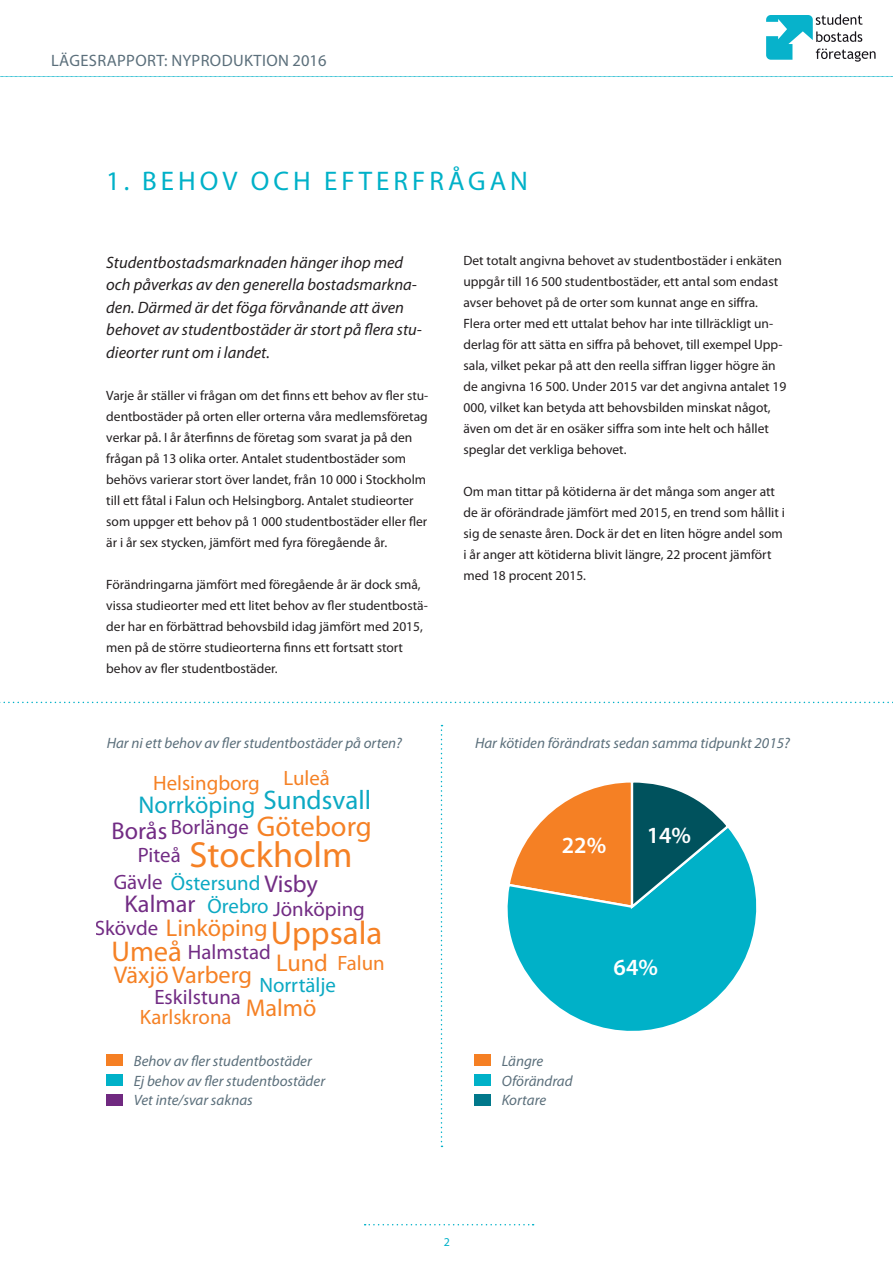
<style>
.page{position:relative;width:893px;height:1263px;background:#fff}
.page>*{position:absolute;margin:0;border:0;box-sizing:border-box;transform-origin:0 0}
.t1{font:36.45px "Myriad Pro";color:#f58125}
.t2{font:33px "Myriad Pro";color:#f58125}
.t3{font:28.65px "Myriad Pro";color:#f58125}
.t4{font:27px "Myriad Pro";letter-spacing:.15em;color:#00b1c8}
.t5{font:26.85px "Myriad Pro";color:#0ca9c3}
.t6{font:24.3px/45.5px "Myriad Pro";color:#f58125}
.t7{font:24.3px "Myriad Pro";color:#722c84}
.t8{font:24.3px "Myriad Pro";color:#0ca9c3}
.t9{font:600 23.25px "Myriad Pro";color:#fff}
.t10{font:20.85px "Myriad Pro";color:#722c84}
.t11{font:20.85px "Myriad Pro";color:#f58125}
.t12{font:20.85px "Myriad Pro";color:#0ca9c3}
.t13{font:italic 16.5px/22.5px "Myriad Pro";color:#231f20}
.t14{font:16.5px "Myriad Pro";color:#5b6f7b}
.t15{font:italic 15px/19.5px "Myriad Pro";color:#5b6f7b}
.t16{font:13.5px/21px "Myriad Pro";color:#231f20}
.t17{font:12px "Myriad Pro";color:#00b1c8}
.s1{color:#722c84}
</style>
<div class="page">
<svg style="left:0;top:76px;width:893px;height:1px"></svg>
<svg style="left:365px;top:1224px;width:169px;height:1px"></svg>
<svg style="left:766px;top:14px;width:110px;height:48px"></svg>
<svg style="left:0;top:702px;width:893px;height:1px"></svg>
<div style="left:106px;top:1054px;width:17px;height:12px;background:#f57f23"></div>
<div style="left:106px;top:1074px;width:17px;height:11px;background:#00b1c8"></div>
<div style="left:106px;top:1094px;width:17px;height:11px;background:#702980"></div>
<svg style="left:507px;top:831px;width:250px;height:200px"></svg>
<svg style="left:507px;top:782px;width:224px;height:128px"></svg>
<div style="left:474px;top:1054px;width:16px;height:12px;background:#f57f23"></div>
<div style="left:474px;top:1074px;width:16px;height:11px;background:#00b1c8"></div>
<div style="left:474px;top:1094px;width:16px;height:11px;background:#00788b"></div>
<svg style="left:441px;top:725px;width:1px;height:422px"></svg>
<p class="t14" style="left:51px;top:50px;width:19px">LÄGESRAPPORT</p>
<p class="t14" style="left:164px;top:50px;width:18px">: NYPRO</p>
<p class="t14" style="left:222px;top:50px;width:22px">DUKTION</p>
<p class="t14" style="left:293px;top:50px;width:35px">2016</p>
<h3 class="t4" style="left:106px;top:165px;width:423px">1. Behov och efterfrågan</h3>
<p class="t13" style="left:106px;top:250px;width:317px">Studentbostadsmarknaden hänger ihop med och påverkas av den generella bostadsmarkna&shy;den. Därmed är det föga förvånande att även behovet av studentbostäder är stort på flera stu&shy;dieorter runt om i landet.</p>
<p class="t16" style="left:106px;top:384px;width:324px">Varje år ställer vi frågan om det finns ett behov av fler stu&shy;dentbostäder på orten eller orterna våra medlemsföretag verkar på. I år återfinns de företag som svarat ja på den frågan på 13 olika orter. Antalet studentbostäder som behövs varierar stort över landet, från 10 000 i Stockholm till ett fåtal i Falun och Helsingborg. Antalet studieorter som uppger ett behov på 1 000 studentbostäder eller fler är i år sex stycken, jämfört med fyra föregående år.</p>
<p class="t16" style="left:106px;top:573px;width:323px">Förändringarna jämfört med föregående år är dock små, vissa studieorter med ett litet behov av fler studentbostä&shy;der har en förbättrad behovsbild idag jämfört med 2015, men på de större studieorterna finns ett fortsatt stort behov av fler studentbostäder.</p>
<p class="t15" style="left:107px;top:733px;width:297px">Har ni ett behov av fler studentbostäder på orten?</p>
<h3 class="t11" style="left:283px;top:765px;width:48px">Luleå</h3>
<h3 class="t11" style="left:153px;top:770px;width:108px">Helsingborg</h3>
<h3 class="t5" style="left:264px;top:783px;width:109px">Sundsvall</h3>
<h3 class="t8" style="left:139px;top:790px;width:118px">Norrköping</h3>
<h3 class="t7" style="left:112px;top:815px;width:57px">Borås</h3>
<h3 class="t3" style="left:257px;top:809px;width:117px">Göteborg</h3>
<h1 class="t1" style="left:190px;top:833px;width:164px">Stockholm</h1>
<h3 class="t10" style="left:171px;top:814px;width:80px">Borlänge</h3>
<h3 class="t10" style="left:138px;top:842px;width:44px">Piteå</h3>
<h3 class="t12" style="left:114px;top:870px;width:148px"><span class="s1">Gävle</span> Östersund</h3>
<h3 class="t7" style="left:264px;top:869px;width:55px">Visby</h3>
<h3 class="t7" style="left:124px;top:889px;width:72px">Kalmar</h3>
<h3 class="t10" style="left:273px;top:896px;width:93px">Jönköping</h3>
<h3 class="t12" style="left:207px;top:893px;width:63px">Örebro</h3>
<h3 class="t6" style="left:166px;top:904px;width:103px">Linköping</h3>
<h3 class="t6" style="left:246px;top:939px;width:84px;text-indent:30px">Lund<br>Malmö</h3>
<h3 class="t10" style="left:95px;top:915px;width:65px">Skövde</h3>
<h2 class="t2" style="left:271px;top:913px;width:113px">Uppsala</h2>
<h3 class="t3" style="left:112px;top:933px;width:72px">Umeå</h3>
<h3 class="t10" style="left:188px;top:939px;width:84px">Halmstad</h3>
<h3 class="t11" style="left:338px;top:950px;width:49px">Falun</h3>
<h3 class="t6" style="left:114px;top:951px;width:140px">VäxjöVarberg</h3>
<h3 class="t12" style="left:259px;top:972px;width:78px">Norrtälje</h3>
<h3 class="t10" style="left:154px;top:984px;width:88px">Eskilstuna</h3>
<h3 class="t11" style="left:140px;top:1004px;width:93px">Karlskrona</h3>
<p class="t15" style="left:134px;top:1051px;width:193px">Behov av fler studentbostäder<br>Ej behov av fler studentbostäder<br>Vet inte/svar saknas</p>
<p class="t16" style="left:463px;top:250px;width:324px">Det totalt angivna behovet av studentbostäder i enkäten uppgår till 16 500 studentbostäder, ett antal som endast avser behovet på de orter som kunnat ange en siffra.<br>Flera orter med ett uttalat behov har inte tillräckligt un&shy;derlag för att sätta en siffra på behovet, till exempel Upp&shy;sala, vilket pekar på att den reella siffran ligger högre än de angivna 16 500. Under 2015 var det angivna antalet 19<br>000, vilket kan betyda att behovsbilden minskat något, även om det är en osäker siffra som inte helt och hållet speglar det verkliga behovet.</p>
<p class="t16" style="left:463px;top:481px;width:323px">Om man tittar på kötiderna är det många som anger att de är oförändrade jämfört med 2015, en trend som hållit i sig de senaste åren. Dock är det en liten högre andel som i år anger att kötiderna blivit längre, 22 procent jämfört med 18 procent 2015.</p>
<p class="t15" style="left:475px;top:733px;width:316px">Har kötiden förändrats sedan samma tidpunkt 2015?</p>
<h3 class="t9" style="left:562px;top:831px;width:46px">22%</h3>
<h3 class="t9" style="left:647px;top:820px;width:46px">14%</h3>
<p class="t15" style="left:502px;top:1051px;width:72px">Längre<br>Oförändrad<br>Kortare</p>
<h3 class="t9" style="left:614px;top:953px;width:46px">64%</h3>
<p class="t17" style="left:444px;top:1235px;width:8px">2</p>
</div>
